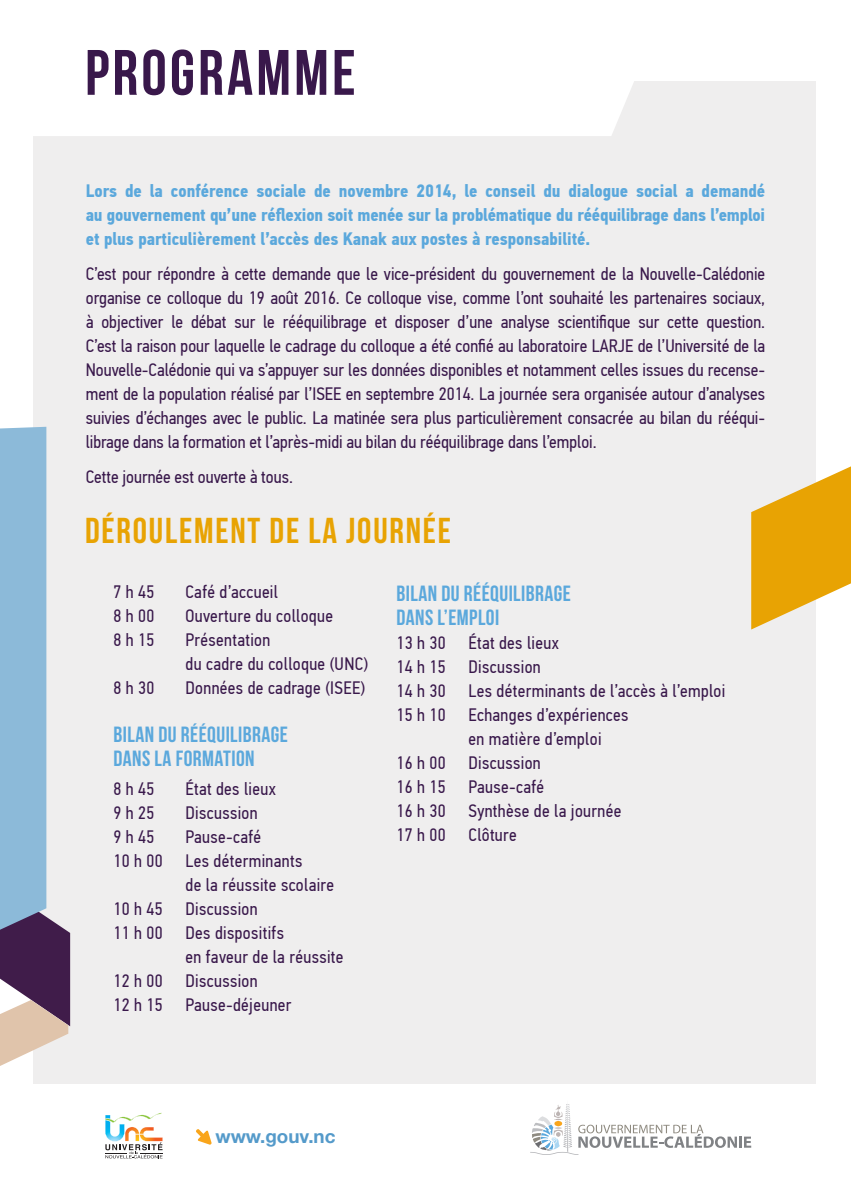
<style>
.page{position:relative;width:851px;height:1191px;background:#fff}
.page>*{position:absolute;margin:0;border:0;box-sizing:border-box;transform-origin:0 0}
.t1{font:64px "Bebas Neue";letter-spacing:.05em;color:#39184b}
.t2{font:36px "Bebas Neue";letter-spacing:.05em;color:#e8a303}
.t3{font:22px/24px "Bebas Neue";letter-spacing:.02em;color:#5ba8dc}
.t4{font:700 18.8px "Helvetica Neue LT Std";color:#549aca}
.t5{font:18px/24px "PF Din Text Cond Pro";letter-spacing:.02em;color:#39184b}
.t6{font:700 18px/24px "PF Din Text Cond Pro";color:#5ba8dc;text-align:justify}
.t7{font:18px "PF Din Text Cond Pro";color:#39184b}
</style>
<div class="page">
<div style="left:33px;top:81px;width:782px;height:1002px;background:#efeeee"></div>
<hr style="left:567px;top:1099px;width:1px;height:52px;background:#a8a9ad">
<svg style="left:530px;top:1103px;width:221px;height:51px"></svg>
<svg style="left:196px;top:1129px;width:16px;height:15px"></svg>
<svg style="left:105px;top:1112px;width:58px;height:46px"></svg>
<div style="left:33px;top:81px;width:601px;height:55px;background:#fff"></div>
<svg style="left:0;top:427px;width:70px;height:639px"></svg>
<svg style="left:751px;top:466px;width:99px;height:163px"></svg>
<p class="t1" style="left:85px;top:38px;width:272px">PROGRAMME</p>
<p class="t6" style="left:86px;top:179px;width:680px">Lors de la conférence sociale de novembre 2014, le conseil du dialogue social a demandé au gouvernement qu’une réflexion soit menée sur la problématique du rééquilibrage dans l’emploi et plus particulièrement l’accès des Kanak aux postes à responsabilité.</p>
<p class="t5" style="left:86px;top:262px;width:680px;text-align:justify">C’est pour répondre à cette demande que le vice-président du gouvernement de la Nouvelle-Calédonie organise ce colloque du 19 août 2016. Ce colloque vise, comme l’ont souhaité les partenaires sociaux, à objectiver le débat sur le rééquilibrage et disposer d’une analyse scientifique sur cette question.<br>C’est la raison pour laquelle le cadrage du colloque a été confié au laboratoire LARJE de l’Université de la Nouvelle-Calédonie qui va s’appuyer sur les données disponibles et notamment celles issues du recense&shy;ment de la population réalisé par l’ISEE en septembre 2014. La journée sera organisée autour d’analyses suivies d’échanges avec le public. La matinée sera plus particulièrement consacrée au bilan du rééqui&shy;librage dans la formation et l’après-midi au bilan du rééquilibrage dans l’emploi.</p>
<p class="t7" style="left:86px;top:466px;width:208px">Cette journée est ouverte à tous.</p>
<p class="t2" style="left:85px;top:511px;width:367px">DÉROULEMENT DE LA JOURNÉE</p>
<p class="t5" style="left:113px;top:579px;width:43px">7 h 45</p>
<p class="t5" style="left:185px;top:579px;width:94px">Café d’accueil</p>
<p class="t5" style="left:113px;top:603px;width:43px">8 h 00</p>
<p class="t5" style="left:185px;top:603px;width:149px">Ouverture du colloque</p>
<p class="t5" style="left:113px;top:627px;width:43px">8 h 15</p>
<p class="t5" style="left:185px;top:627px;width:184px">Présentation<br>du cadre du colloque (UNC)</p>
<p class="t5" style="left:113px;top:675px;width:43px">8 h 30</p>
<p class="t5" style="left:185px;top:675px;width:181px">Données de cadrage (ISEE)</p>
<p class="t3" style="left:113px;top:722px;width:176px">BILAN DU RÉÉQUILIBRAGE<br>DANS LA FORMATION</p>
<p class="t5" style="left:113px;top:777px;width:43px">8 h 45</p>
<p class="t5" style="left:185px;top:777px;width:92px">État des lieux</p>
<p class="t5" style="left:113px;top:801px;width:43px">9 h 25</p>
<p class="t5" style="left:185px;top:801px;width:74px">Discussion</p>
<p class="t5" style="left:113px;top:825px;width:43px">9 h 45</p>
<p class="t5" style="left:185px;top:825px;width:77px">Pause-café</p>
<p class="t5" style="left:113px;top:849px;width:51px">10 h 00</p>
<p class="t5" style="left:185px;top:849px;width:150px">Les déterminants<br>de la réussite scolaire</p>
<p class="t5" style="left:113px;top:897px;width:51px">10 h 45</p>
<p class="t5" style="left:185px;top:897px;width:74px">Discussion</p>
<p class="t5" style="left:113px;top:921px;width:51px">11 h 00</p>
<p class="t5" style="left:185px;top:921px;width:159px">Des dispositifs<br>en faveur de la réussite</p>
<p class="t5" style="left:113px;top:969px;width:51px">12 h 00</p>
<p class="t5" style="left:185px;top:969px;width:74px">Discussion</p>
<p class="t5" style="left:113px;top:993px;width:51px">12 h 15</p>
<p class="t5" style="left:185px;top:993px;width:107px">Pause-déjeuner</p>
<p class="t3" style="left:396px;top:581px;width:176px">BILAN DU RÉÉQUILIBRAGE<br>DANS L’EMPLOI</p>
<p class="t5" style="left:396px;top:630px;width:51px">13 h 30</p>
<p class="t5" style="left:468px;top:630px;width:92px">État des lieux</p>
<p class="t5" style="left:396px;top:654px;width:51px">14 h 15</p>
<p class="t5" style="left:468px;top:654px;width:74px">Discussion</p>
<p class="t5" style="left:396px;top:678px;width:51px">14 h 30</p>
<p class="t5" style="left:468px;top:678px;width:258px">Les déterminants de l’accès à l’emploi</p>
<p class="t5" style="left:396px;top:702px;width:51px">15 h 10</p>
<p class="t5" style="left:468px;top:702px;width:161px">Echanges d’expériences en matière d’emploi</p>
<p class="t5" style="left:396px;top:750px;width:51px">16 h 00</p>
<p class="t5" style="left:468px;top:750px;width:74px">Discussion</p>
<p class="t5" style="left:396px;top:774px;width:51px">16 h 15</p>
<p class="t5" style="left:468px;top:774px;width:77px">Pause-café</p>
<p class="t5" style="left:396px;top:798px;width:51px">16 h 30</p>
<p class="t5" style="left:468px;top:798px;width:154px">Synthèse de la journée</p>
<p class="t5" style="left:396px;top:822px;width:51px">17 h 00</p>
<p class="t5" style="left:468px;top:822px;width:50px">Clôture</p>
<p class="t4" style="left:215px;top:1124px;width:122px">www.gouv.nc</p>
</div>
